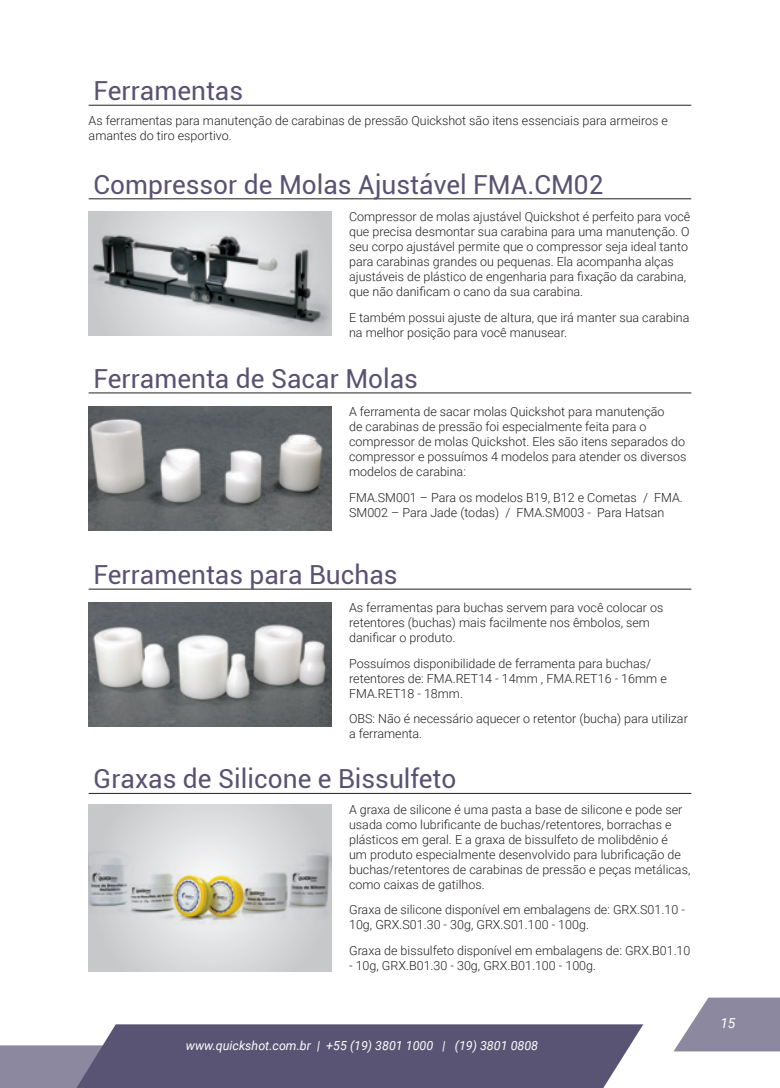
<style>
.page{position:relative;width:780px;height:1088px;background:#fff}
.page>*{position:absolute;margin:0;border:0;box-sizing:border-box;transform-origin:0 0}
.t1{font:26.25px "Roboto";color:#5a5272}
.t2{font:italic 13.75px "Roboto";color:#fff}
.t3{font:300 12.5px/15px "Roboto";color:#231f20}
.t4{font:italic 12.5px "Roboto";color:#fff}
</style>
<div class="page">
<div style="left:0;top:1045px;width:72px;height:43px;background:#8b88a0"></div>
<svg style="left:674px;top:997px;width:106px;height:54px"></svg>
<svg style="left:72px;top:1024px;width:571px;height:64px;background:#645f7c"></svg>
<hr style="left:89px;top:199px;width:602px;height:1px;background:#231f20">
<hr style="left:89px;top:393px;width:602px;height:1px;background:#231f20">
<hr style="left:89px;top:589px;width:602px;height:1px;background:#231f20">
<hr style="left:89px;top:793px;width:602px;height:1px;background:#231f20">
<hr style="left:89px;top:105px;width:602px;height:1px;background:#231f20">
<img style="left:89px;top:211px;width:242px;height:124px">
<img style="left:89px;top:406px;width:242px;height:124px">
<img style="left:89px;top:603px;width:242px;height:124px">
<img style="left:89px;top:805px;width:242px;height:166px">
<h1 class="t1" style="left:94px;top:72px;width:151px">Ferramentas</h1>
<p class="t3" style="left:89px;top:113px;width:581px">As ferramentas para manutenção de carabinas de pressão Quickshot são itens essenciais para armeiros e amantes do tiro esportivo.</p>
<h1 class="t1" style="left:94px;top:166px;width:511px">Compressor de Molas Ajustável FMA.CM02</h1>
<p class="t3" style="left:349px;top:208px;width:342px">Compressor de molas ajustável Quickshot é perfeito para você que precisa desmontar sua carabina para uma manutenção. O seu corpo ajustável permite que o compressor seja ideal tanto para carabinas grandes ou pequenas. Ela acompanha alças ajustáveis de plástico de engenharia para fixação da carabina, que não danificam o cano da sua carabina.</p>
<p class="t3" style="left:349px;top:309px;width:342px">E também possui ajuste de altura, que irá manter sua carabina na melhor posição para você manusear.</p>
<h1 class="t1" style="left:94px;top:360px;width:326px">Ferramenta de Sacar Molas</h1>
<p class="t3" style="left:349px;top:404px;width:339px">A ferramenta de sacar molas Quickshot para manutenção<br>de carabinas de pressão foi especialmente feita para o compressor de molas Quickshot. Eles são itens separados do compressor e possuímos 4 modelos para atender os diversos modelos de carabina:</p>
<p class="t3" style="left:349px;top:489px;width:335px">FMA.SM001 – Para os modelos B19, B12 e Cometas / FMA.<br>SM002 – Para Jade (todas) / FMA.SM003 - Para Hatsan</p>
<h1 class="t1" style="left:94px;top:556px;width:305px">Ferramentas para Buchas</h1>
<p class="t3" style="left:349px;top:600px;width:316px">As ferramentas para buchas servem para você colocar os retentores (buchas) mais facilmente nos êmbolos, sem danificar o produto.</p>
<p class="t3" style="left:349px;top:655px;width:319px">Possuímos disponibilidade de ferramenta para buchas/ retentores de: FMA.RET14 - 14mm , FMA.RET16 - 16mm e<br>FMA.RET18 - 18mm.</p>
<p class="t3" style="left:349px;top:711px;width:340px">OBS: Não é necessário aquecer o retentor (bucha) para utilizar a ferramenta.</p>
<h1 class="t1" style="left:94px;top:761px;width:364px">Graxas de Silicone e Bissulfeto</h1>
<p class="t3" style="left:349px;top:801px;width:343px">A graxa de silicone é uma pasta a base de silicone e pode ser usada como lubrificante de buchas/retentores, borrachas e plásticos em geral. E a graxa de bissulfeto de molibdênio é<br>um produto especialmente desenvolvido para lubrificação de buchas/retentores de carabinas de pressão e peças metálicas, como caixas de gatilhos.</p>
<p class="t3" style="left:349px;top:902px;width:337px">Graxa de silicone disponível em embalagens de: GRX.S01.10 -<br>10g, GRX.S01.30 - 30g, GRX.S01.100 - 100g.</p>
<p class="t3" style="left:349px;top:943px;width:343px">Graxa de bissulfeto disponível em embalagens de: GRX.B01.10</p>
<p class="t3" style="left:349px;top:958px;width:248px">- 10g, GRX.B01.30 - 30g, GRX.B01.100 - 100g.</p>
<p class="t4" style="left:186px;top:1037px;width:354px">www.quickshot.com.br | +55 (19) 3801 1000 | (19) 3801 0808</p>
<p class="t2" style="left:720px;top:1013px;width:17px">15</p>
</div>
